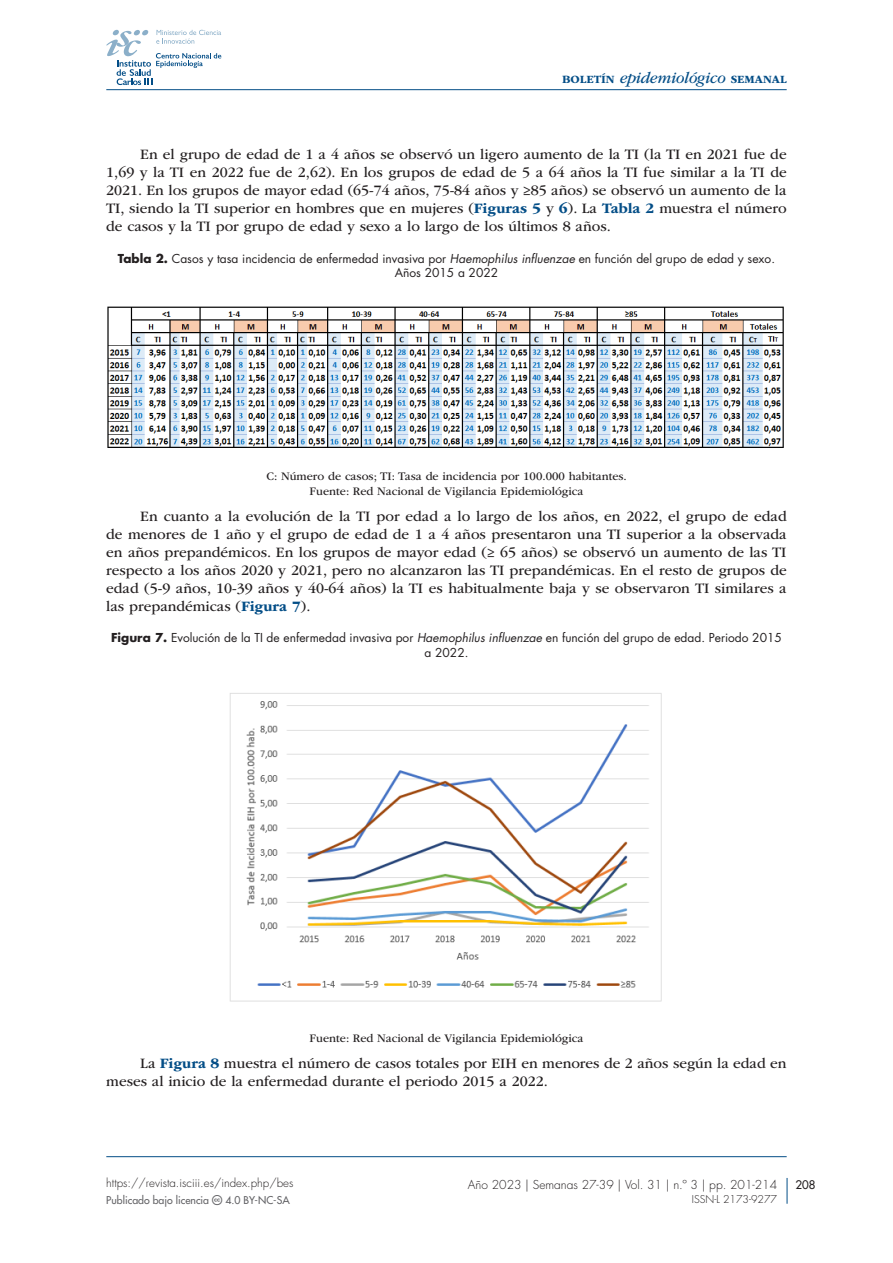
<style>
.page{position:relative;width:893px;height:1263px;background:#fff}
.page>*{position:absolute;margin:0;border:0;box-sizing:border-box;transform-origin:0 0}
.t1{font:15px/18px "ITC Garamond Std";color:#231f20;text-align:justify}
.sps_figur_titulo{font:12px/14.4px "Futura Std";color:#231f20;text-align:center}
.sps_tablas_notas{font:12px/14.4px "ITC Garamond Std";color:#231f20;text-align:center}
.t2{font:300 12px "Futura Std";color:#231f20}
.t3{font:300 11.55px "Futura Std";color:#231f20}
.t4{font:700 11.55px "ITC Garamond Std";color:#044e87}
.t5{font:500 11.55px "Futura Std";color:#231f20}
.t6{font:500 10.5px "Futura Std";color:#636366}
.t7{font:300 10.5px "Futura Std";color:#231f20}
.s1{font-weight:400;font-style:italic;font-size:16.5px}
.s2{font-weight:700;color:#044e87}
.s3{font-weight:700}
.s4{font-style:italic}
</style>
<div class="page">
<hr style="left:106px;top:89px;width:681px;height:1px;background:#044e87">
<svg style="left:106px;top:30px;width:115px;height:55px"></svg>
<svg style="left:787px;top:1178px;width:1px;height:26px"></svg>
<img style="left:107px;top:306px;width:677px;height:142px">
<img style="left:230px;top:693px;width:432px;height:309px">
<hr style="left:106px;top:1156px;width:681px;height:1px;background:#044e87">
<p class="t4" style="left:562px;top:73px;width:226px">BOLETÍN <span class="s1">epidemiológico</span> SEMANAL</p>
<p class="t1" style="left:106px;top:146px;width:682px;text-indent:34px">En el grupo de edad de 1 a 4 años se observó un ligero aumento de la TI (la TI en 2021 fue de 1,69 y la TI en 2022 fue de 2,62). En los grupos de edad de 5 a 64 años la TI fue similar a la TI de 2021. En los grupos de mayor edad (65-74 años, 75-84 años y ≥85 años) se observó un aumento de la TI, siendo la TI superior en hombres que en mujeres (<span class="s2">Figuras 5</span> y <span class="s2">6</span>). La <span class="s2">Tabla 2</span> muestra el número de casos y la TI por grupo de edad y sexo a lo largo de los últimos 8 años.</p>
<p class="sps_figur_titulo" style="left:118px;top:251px;width:659px"><span class="s3">Tabla 2.</span> Casos y tasa incidencia de enfermedad invasiva por <span class="s4">Haemophilus influenzae</span> en función del grupo de edad y sexo.<br>Años 2015 a 2022</p>
<p class="sps_tablas_notas" style="left:267px;top:469px;width:362px">C: Número de casos; TI: Tasa de incidencia por 100.000 habitantes.<br>Fuente: Red Nacional de Vigilancia Epidemiológica</p>
<p class="t1" style="left:106px;top:507px;width:682px;text-indent:34px">En cuanto a la evolución de la TI por edad a lo largo de los años, en 2022, el grupo de edad de menores de 1 año y el grupo de edad de 1 a 4 años presentaron una TI superior a la observada en años prepandémicos. En los grupos de mayor edad (≥ 65 años) se observó un aumento de las TI respecto a los años 2020 y 2021, pero no alcanzaron las TI prepandémicas. En el resto de grupos de edad (5-9 años, 10-39 años y 40-64 años) la TI es habitualmente baja y se observaron TI similares a las prepandémicas (<span class="s2">Figura 7</span>).</p>
<p class="sps_figur_titulo" style="left:111px;top:631px;width:672px"><span class="s3">Figura 7.</span> Evolución de la TI de enfermedad invasiva por <span class="s4">Haemophilus influenzae</span> en función del grupo de edad. Periodo 2015 a 2022.</p>
<p class="sps_tablas_notas" style="left:310px;top:1031px;width:275px">Fuente: Red Nacional de Vigilancia Epidemiológica</p>
<p class="t1" style="left:106px;top:1055px;width:682px;text-indent:34px">La <span class="s2">Figura 8</span> muestra el número de casos totales por EIH en menores de 2 años según la edad en meses al inicio de la enfermedad durante el periodo 2015 a 2022.</p>
<p class="t3" style="left:106px;top:1176px;width:189px">https://revista.isciii.es/index.php/bes</p>
<p class="t6" style="left:106px;top:1193px;width:185px">Publicado bajo licencia ▼❖□□■▲ 4.0 BY-NC-SA</p>
<p class="t2" style="left:468px;top:1177px;width:311px">Año 2023 | Semanas 27-39 | Vol. 31 | n.º 3 | pp. 201-214</p>
<p class="t5" style="left:795px;top:1177px;width:22px">208</p>
<p class="t7" style="left:692px;top:1193px;width:87px">ISSN-L 2173-9277</p>
</div>
